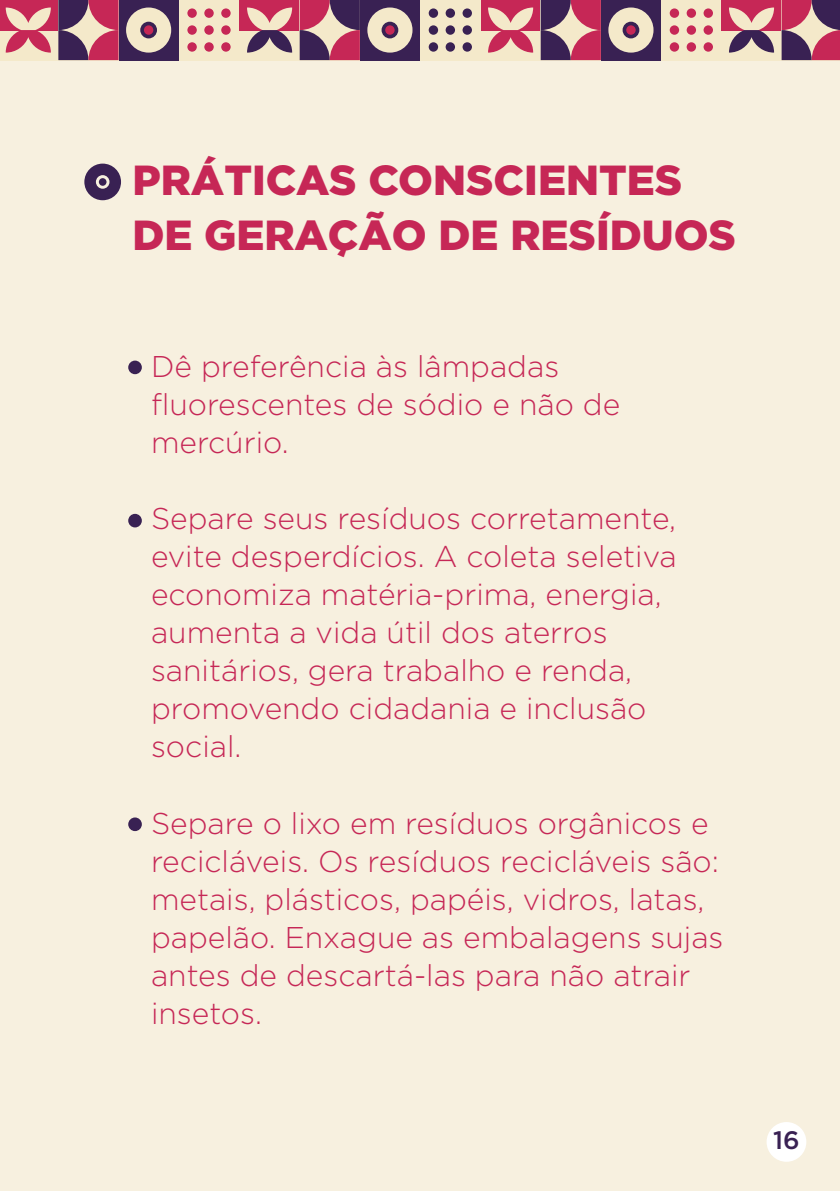
<style>
.page{position:relative;width:840px;height:1191px;background:#fff}
.page>*{position:absolute;margin:0;border:0;box-sizing:border-box;transform-origin:0 0}
.t1{font:900 42px/54px "Gotham";color:#c62756}
.t2{font:300 30px/38px "Gotham";color:#c62756}
.t3{font:500 25.2px "Gotham";color:#392153}
</style>
<div class="page">
<div style="left:0;top:0;width:839px;height:1191px;background:#f7f0df"></div>
<svg style="left:84px;top:164px;width:37px;height:36px"></svg>
<div style="left:99px;top:178px;width:7px;height:8px;background:#392153;border-radius:50%"></div>
<div style="left:128px;top:360px;width:14px;height:14px;background:#392153;border-radius:50%"></div>
<div style="left:128px;top:514px;width:14px;height:13px;background:#392153;border-radius:50%"></div>
<div style="left:128px;top:817px;width:14px;height:14px;background:#392153;border-radius:50%"></div>
<div style="left:179px;top:0;width:60px;height:60px;background:#f4e9ca"></div>
<svg style="left:187px;top:8px;width:10px;height:10px"></svg>
<div style="left:221px;top:8px;width:9px;height:10px;background:#c62756;border-radius:50%"></div>
<div style="left:204px;top:8px;width:9px;height:10px;background:#c62756;border-radius:50%"></div>
<svg style="left:187px;top:25px;width:10px;height:10px"></svg>
<div style="left:221px;top:25px;width:9px;height:10px;background:#c62756;border-radius:50%"></div>
<div style="left:204px;top:25px;width:9px;height:10px;background:#c62756;border-radius:50%"></div>
<div style="left:187px;top:42px;width:10px;height:10px;background:#c62756;border-radius:50%"></div>
<div style="left:221px;top:42px;width:9px;height:10px;background:#c62756;border-radius:50%"></div>
<div style="left:204px;top:42px;width:9px;height:10px;background:#c62756;border-radius:50%"></div>
<div style="left:118px;top:0;width:61px;height:60px;background:#392153"></div>
<svg style="left:126px;top:8px;width:45px;height:45px"></svg>
<div style="left:144px;top:25px;width:9px;height:10px;background:#c62756;border-radius:50%"></div>
<div style="left:0;top:30px;width:58px;height:30px;background:#f4e9ca"></div>
<div style="left:0;top:0;width:58px;height:30px;background:#c62756"></div>
<svg style="left:6px;top:8px;width:45px;height:45px"></svg>
<svg style="left:58px;top:0;width:60px;height:60px;background:#98506e"></svg>
<div style="left:661px;top:0;width:60px;height:60px;background:#f4e9ca"></div>
<div style="left:669px;top:8px;width:9px;height:10px;background:#c62756;border-radius:50%"></div>
<div style="left:703px;top:8px;width:9px;height:10px;background:#c62756;border-radius:50%"></div>
<div style="left:686px;top:8px;width:9px;height:10px;background:#c62756;border-radius:50%"></div>
<div style="left:669px;top:25px;width:9px;height:10px;background:#c62756;border-radius:50%"></div>
<div style="left:703px;top:25px;width:9px;height:10px;background:#c62756;border-radius:50%"></div>
<div style="left:686px;top:25px;width:9px;height:10px;background:#c62756;border-radius:50%"></div>
<div style="left:669px;top:42px;width:9px;height:10px;background:#c62756;border-radius:50%"></div>
<div style="left:703px;top:42px;width:9px;height:10px;background:#c62756;border-radius:50%"></div>
<div style="left:686px;top:42px;width:9px;height:10px;background:#c62756;border-radius:50%"></div>
<div style="left:600px;top:0;width:60px;height:60px;background:#392153"></div>
<svg style="left:608px;top:8px;width:45px;height:45px"></svg>
<div style="left:626px;top:25px;width:9px;height:10px;background:#c62756;border-radius:50%"></div>
<div style="left:480px;top:30px;width:60px;height:30px;background:#f4e9ca"></div>
<div style="left:480px;top:0;width:60px;height:30px;background:#c62756"></div>
<svg style="left:488px;top:8px;width:45px;height:45px"></svg>
<svg style="left:540px;top:0;width:60px;height:60px;background:#99516f"></svg>
<div style="left:420px;top:0;width:60px;height:60px;background:#f4e9ca"></div>
<div style="left:428px;top:8px;width:10px;height:10px;background:#392153;border-radius:50%"></div>
<div style="left:462px;top:8px;width:9px;height:10px;background:#392153;border-radius:50%"></div>
<div style="left:445px;top:8px;width:10px;height:10px;background:#392153;border-radius:50%"></div>
<div style="left:428px;top:25px;width:10px;height:10px;background:#392153;border-radius:50%"></div>
<div style="left:462px;top:25px;width:9px;height:10px;background:#392153;border-radius:50%"></div>
<div style="left:445px;top:25px;width:10px;height:10px;background:#392153;border-radius:50%"></div>
<div style="left:428px;top:42px;width:10px;height:10px;background:#392153;border-radius:50%"></div>
<div style="left:462px;top:42px;width:9px;height:10px;background:#392153;border-radius:50%"></div>
<div style="left:445px;top:42px;width:10px;height:10px;background:#392153;border-radius:50%"></div>
<div style="left:359px;top:0;width:61px;height:60px;background:#392153"></div>
<svg style="left:367px;top:8px;width:45px;height:45px"></svg>
<div style="left:385px;top:25px;width:9px;height:10px;background:#c62756;border-radius:50%"></div>
<div style="left:239px;top:30px;width:60px;height:30px;background:#f4e9ca"></div>
<div style="left:239px;top:0;width:60px;height:30px;background:#c62756"></div>
<svg style="left:247px;top:8px;width:45px;height:45px"></svg>
<svg style="left:299px;top:0;width:60px;height:60px;background:#9a516f"></svg>
<div style="left:721px;top:30px;width:60px;height:30px;background:#f4e9ca"></div>
<div style="left:721px;top:0;width:60px;height:30px;background:#c62756"></div>
<svg style="left:728px;top:8px;width:45px;height:45px"></svg>
<svg style="left:781px;top:0;width:58px;height:60px;background:#9a5270"></svg>
<div style="left:766px;top:1122px;width:39px;height:39px;background:#fff;border-radius:20px"></div>
<h1 class="t1" style="left:132px;top:152px;width:604px">PRÁTICAS CONSCIENTES<br>DE GERAÇÃO DE RESÍDUOS</h1>
<p class="t2" style="left:151px;top:347px;width:470px">Dê preferência às lâmpadas fluorescentes de sódio e não de mercúrio.</p>
<p class="t2" style="left:151px;top:499px;width:527px">Separe seus resíduos corretamente, evite desperdícios. A coleta seletiva economiza matéria-prima, energia, aumenta a vida útil dos aterros sanitários, gera trabalho e renda, promovendo cidadania e inclusão social.</p>
<p class="t2" style="left:151px;top:803px;width:573px">Separe o lixo em resíduos orgânicos e recicláveis. Os resíduos recicláveis são: metais, plásticos, papéis, vidros, latas, papelão. Enxague as embalagens sujas antes de descartá-las para não atrair insetos.</p>
<p class="t3" style="left:772px;top:1124px;width:28px">16</p>
</div>
